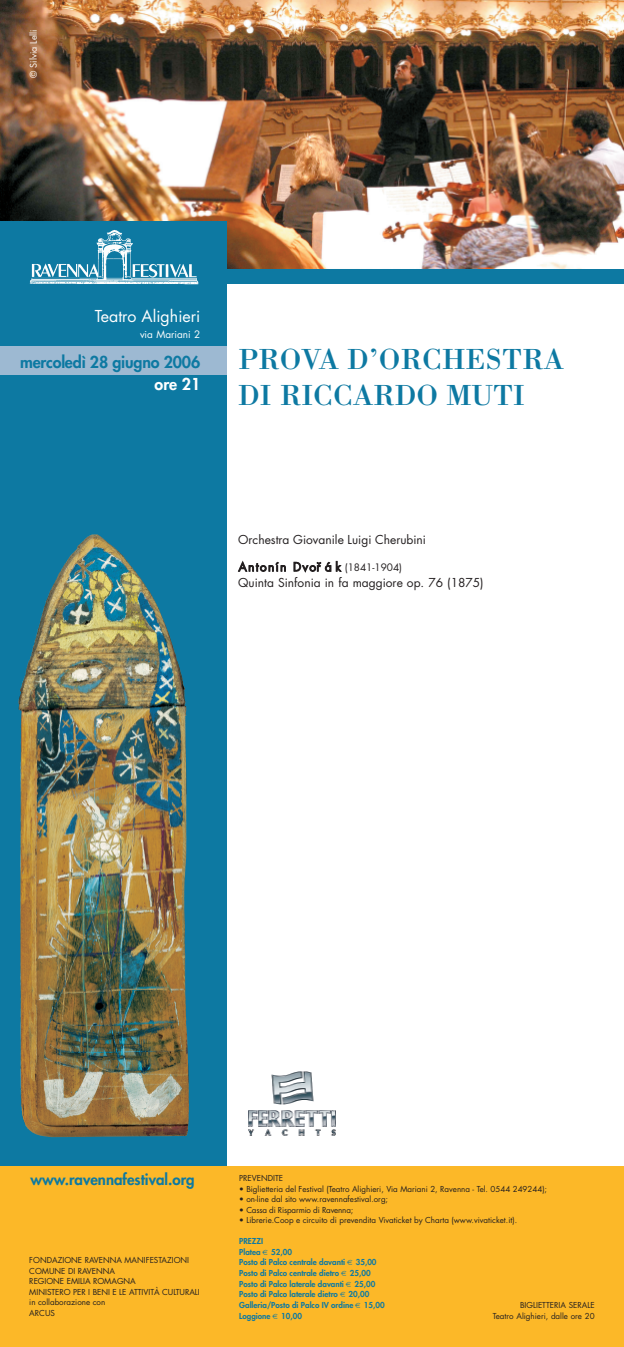
<style>
.page{position:relative;width:624px;height:1347px;background:#fff}
.page>*{position:absolute;margin:0;border:0;box-sizing:border-box;transform-origin:0 0}
.t1{font:30px/36px "Bodoni";color:#0d79a2}
.t2{font:800 16px "Futura";letter-spacing:-.01em;color:#0d79a2}
.t3{font:16px "Futura";color:#fff}
.t4{font:800 16px "Futura";color:#fff}
.t5{font:800 15px "Futura";color:#0d79a2}
.t6{font:12px/15.9px "Futura";color:#231f20}
.t7{font:10px "Futura";color:#fff}
.t8{font:9px "Futura";color:#fff}
.t9{font:8px/10.5px "Futura";color:#231f20}
.t10{font:800 8px/10.7px "Futura";color:#0d79a2}
.t11{font:8px "Futura";letter-spacing:-.02em;color:#231f20}
.s1{font-size:10px}
.s2{font-family:"Techno";font-weight:400}
</style>
<div class="page">
<div style="left:0;top:1165px;width:624px;height:181px;background:#fcb828"></div>
<img style="left:0;top:0;width:624px;height:270px">
<div style="left:0;top:270px;width:624px;height:14px;background:#0d79a2"></div>
<img style="left:0;top:221px;width:227px;height:944px">
<img style="left:103px;top:538px;width:23px;height:21px">
<div style="left:1px;top:226px;width:220px;height:66px;background:#0d79a2"></div>
<img style="left:29px;top:230px;width:169px;height:54px">
<div style="left:0;top:347px;width:227px;height:28px;background:#9db9d2"></div>
<img style="left:248px;top:1071px;width:88px;height:65px">
<p class="t8" style="left:29px;top:78px;width:50px;rotate:-90deg">© Silvia Lelli</p>
<h2 class="t3" style="left:95px;top:309px;width:107px">Teatro Alighieri</h2>
<p class="t7" style="left:140px;top:330px;width:62px">via Mariani 2</p>
<h2 class="t2" style="left:20px;top:354px;width:182px">mercoledì 28 giugno 2006</h2>
<h2 class="t4" style="left:154px;top:376px;width:47px">ore 21</h2>
<h1 class="t1" style="left:238px;top:341px;width:327px">PROVA D’ORCHESTRA<br>DI RICCARDO MUTI</h1>
<h3 class="t6" style="left:238px;top:532px;width:189px">Orchestra Giovanile Luigi Cherubini</h3>
<h3 class="t6" style="left:238px;top:560px;width:247px">Antonín Dvoˇr á k <span class="s1">(1841-1904)<br></span>Quinta Sinfonia in fa maggiore op. 76 (1875)</h3>
<h3 class="t5" style="left:30px;top:1171px;width:166px">www.ravennafestival.org</h3>
<p class="t9" style="left:239px;top:1173px;width:45px">PREVENDITE</p>
<p class="t9" style="left:239px;top:1184px;width:309px">• Biglietteria del Festival (Teatro Alighieri, Via Mariani 2, Ravenna - Tel. 0544 249244);</p>
<p class="t9" style="left:239px;top:1194px;width:150px">• on-line dal sito www.ravennafestival.org;</p>
<p class="t11" style="left:239px;top:1206px;width:115px">• Cassa di Risparmio di Ravenna;</p>
<p class="t9" style="left:239px;top:1215px;width:279px">• Librerie.Coop e circuito di prevendita Vivaticket by Charta (www.vivaticket.it).</p>
<p class="t9" style="left:29px;top:1255px;width:172px">FONDAZIONE RAVENNA MANIFESTAZIONI<br>COMUNE DI RAVENNA<br>REGIONE EMILIA ROMAGNA<br>MINISTERO PER I BENI E LE ATTIVITÀ CULTURALI in collaborazione con<br>ARCUS</p>
<p class="t10" style="left:239px;top:1236px;width:147px">PREZZI<br>Platea <span class="s2">€</span> 52,00<br>Posto di Palco centrale davanti <span class="s2">€</span> 35,00<br>Posto di Palco centrale dietro <span class="s2">€</span> 25,00<br>Posto di Palco laterale davanti <span class="s2">€</span> 25,00<br>Posto di Palco laterale dietro <span class="s2">€</span> 20,00<br>Galleria/Posto di Palco IV ordine <span class="s2">€</span> 15,00<br>Loggione <span class="s2">€</span> 10,00</p>
<p class="t9" style="left:493px;top:1300px;width:103px;text-align:right">BIGLIETTERIA SERALE<br>Teatro Alighieri, dalle ore 20</p>
</div>
